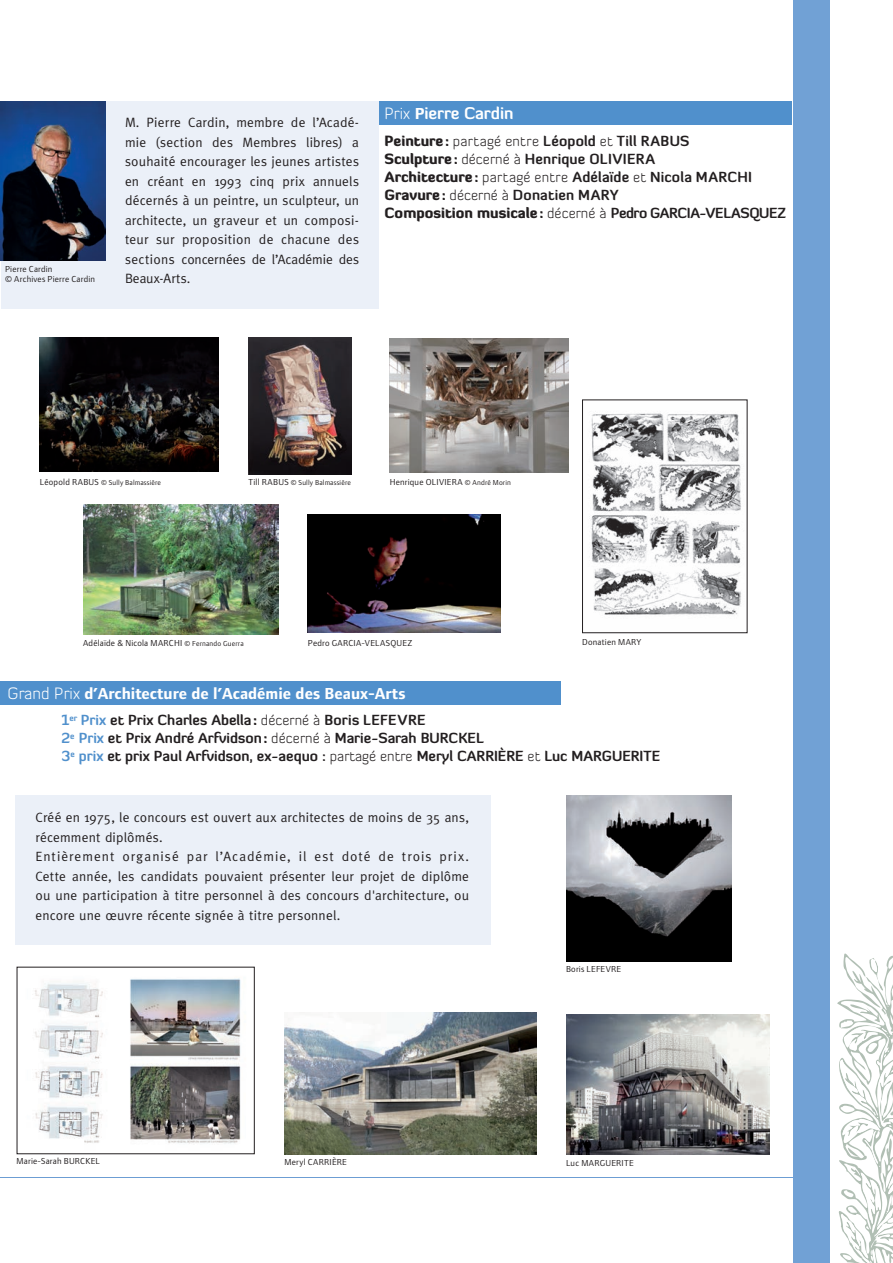
<style>
.page{position:relative;width:893px;height:1263px;background:#fff}
.page>*{position:absolute;margin:0;border:0;box-sizing:border-box;transform-origin:0 0}
.t1{font:700 16.5px "Foundry Form Sans";color:#fff}
.t2{font:700 16.5px "Diavlo";color:#fff}
.t3{font:700 14.25px/18px "Diavlo";color:#231f20}
.t4{font:13.5px/19.5px "Meta";letter-spacing:.015em;color:#231f20;text-align:justify}
.t5{font:9px/10.8px "Foundry Form Sans";letter-spacing:.02em;color:#231f20}
.t6{font:7.5px "Foundry Form Sans";letter-spacing:.02em;color:#231f20}
.s1{font-weight:300}
.s2{font-family:"Foundry Form Sans"}
.s3{font-weight:900}
.s4{font-size:9px}
.s5{font-size:7.5px}
.s6{font-family:"Diavlo";font-weight:300}
.s7{color:#5090cc}
</style>
<div class="page">
<hr style="left:0;top:1177px;width:793px;height:1px;background:#6c9dd3">
<svg style="left:837px;top:953px;width:56px;height:310px"></svg>
<div style="left:793px;top:0;width:37px;height:1263px;background:#71a1d5"></div>
<img style="left:83px;top:504px;width:195px;height:131px">
<img style="left:40px;top:337px;width:179px;height:134px">
<img style="left:589px;top:413px;width:152px;height:202px">
<div style="left:582px;top:399px;width:165px;height:234px;border:1px solid #231f20"></div>
<img style="left:249px;top:337px;width:102px;height:137px">
<img style="left:308px;top:515px;width:193px;height:118px">
<img style="left:390px;top:338px;width:178px;height:135px">
<img style="left:566px;top:1014px;width:203px;height:140px">
<img style="left:566px;top:795px;width:166px;height:166px">
<img style="left:35px;top:978px;width:206px;height:166px">
<div style="left:379px;top:101px;width:413px;height:24px;background:#5090cc"></div>
<div style="left:1px;top:101px;width:377px;height:207px;background:#ebf0f8"></div>
<img style="left:0;top:102px;width:105px;height:159px">
<div style="left:0;top:681px;width:560px;height:23px;background:#5090cc"></div>
<div style="left:15px;top:795px;width:476px;height:150px;background:#ebf0f8"></div>
<img style="left:284px;top:1012px;width:252px;height:142px">
<p class="t5" style="left:5px;top:263px;width:91px">Pierre Cardin<br>© Archives Pierre Cardin</p>
<p class="t4" style="left:125px;top:113px;width:236px">M. Pierre Cardin, membre de l’Acadé&shy;mie (section des Membres libres) a souhaité encourager les jeunes artistes en créant en 1993 cinq prix annuels décernés à un peintre, un sculpteur, un architecte, un graveur et un composi&shy;teur sur proposition de chacune des sections concernées de l’Académie des Beaux-Arts.</p>
<p class="t2" style="left:384px;top:103px;width:131px"><span class="s1">Prix</span> <span class="s2">P</span>ierre Cardin</p>
<p class="t3" style="left:384px;top:131px;width:403px"><span class="s3">Peinture :</span> <span class="s1">partagé entre</span> Léopold <span class="s1">et</span> Till RABUS<br><span class="s3">Sculpture :</span> <span class="s1">décerné à</span> Henrique OLIVIERA<br><span class="s3">Architecture :</span> <span class="s1">partagé entre</span> Adélaïde <span class="s1">et</span> Nicola MARCHI <span class="s3">Gravure :</span> <span class="s1">décerné à</span> Donatien MARY<br><span class="s3">Composition musicale :</span> <span class="s1">décerné à</span> Pedro GARCIA-VELASQUEZ</p>
<p class="t6" style="left:40px;top:478px;width:123px"><span class="s4">Léopold RABUS</span> © Sully Balmassière</p>
<p class="t6" style="left:249px;top:478px;width:104px"><span class="s4">Till RABUS</span> © Sully Balmassière</p>
<p class="t5" style="left:390px;top:476px;width:123px">Henrique OLIVIERA <span class="s5">© André Morin</span></p>
<p class="t5" style="left:83px;top:638px;width:162px">Adélaïde &amp; Nicola MARCHI <span class="s5">© Fernando Guerra</span></p>
<p class="t5" style="left:308px;top:637px;width:106px">Pedro GARCIA-VELASQUEZ</p>
<p class="t5" style="left:582px;top:637px;width:61px">Donatien MARY</p>
<p class="t1" style="left:8px;top:684px;width:399px"><span class="s6">Grand Prix</span> d’Architecture de l’Académie des Beaux-Arts</p>
<p class="t3" style="left:62px;top:711px;width:600px"><span class="s7">1</span><sup>er</sup> <span class="s7">Prix</span> et Prix Charles Abella <span class="s3">:</span> <span class="s1">décerné à</span> Boris LEFEVRE<br><span class="s7">2</span><sup>e</sup> <span class="s7">Prix</span> et Prix André Arfvidson <span class="s3">:</span> <span class="s1">décerné à</span> Marie-Sarah BURCKEL<br><span class="s7">3</span><sup>e</sup> <span class="s7">prix</span> et prix Paul Arfvidson, ex-aequo : <span class="s1">partagé entre</span> Meryl CARRIÈRE <span class="s1">et</span> Luc MARGUERITE</p>
<p class="t4" style="left:36px;top:807px;width:435px;text-align:left">Créé en 1975, le concours est ouvert aux architectes de moins de 35 ans, récemment diplômés.<br>Entièrement organisé par l’Académie, il est doté de trois prix.<br>Cette année, les candidats pouvaient présenter leur projet de diplôme ou une participation à titre personnel à des concours d'architecture, ou encore une œuvre récente signée à titre personnel.</p>
<p class="t5" style="left:17px;top:1155px;width:85px">Marie-Sarah BURCKEL</p>
<p class="t5" style="left:284px;top:1156px;width:64px">Meryl CARRIÈRE</p>
<p class="t5" style="left:566px;top:964px;width:57px">Boris LEFEVRE</p>
<p class="t5" style="left:566px;top:1157px;width:69px">Luc MARGUERITE</p>
</div>
